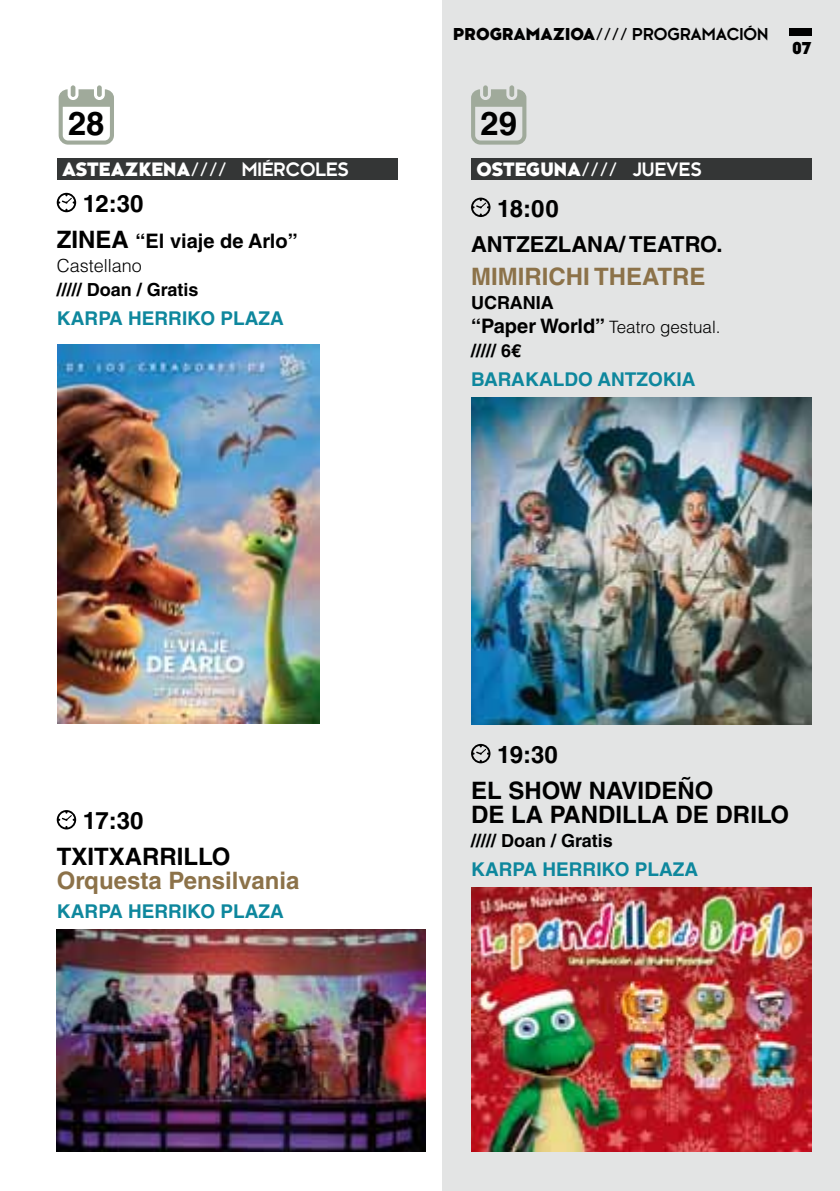
<style>
.page{position:relative;width:840px;height:1191px;background:#fff}
.page>*{position:absolute;margin:0;border:0;box-sizing:border-box;transform-origin:0 0}
.t1{font:700 32.8px "Helvetica LT Std";color:#000}
.t2{font:700 24px/35.4px "Helvetica LT Std";color:#000}
.t3{font:700 24px "Helvetica LT Std";color:#8c7249}
.t4{font:700 22px "Helvetica LT Std";color:#000}
.t5{font:700 20px "Helvetica LT Std";color:#000}
.t6{font:700 19px "Helvetica LT Std";color:#0e879d}
.t7{font:700 18px "Helvetica LT Std";color:#000}
.t8{font:700 18px "Kessel 105";color:#fff}
.t9{font:300 18px "Helvetica LT Std";color:#000}
.t10{font:300 17px "Helvetica LT Std";color:#000}
.t11{font:700 16px "Kessel 105";color:#000}
.t12{font:800 16px "Kessel 105";color:#000}
.s1{font-weight:800}
.s2{font-size:24px}
.s3{font-weight:700;font-size:20px}
</style>
<div class="page">
<div style="left:442px;top:0;width:397px;height:1191px;background:#e3e4e4"></div>
<div style="left:788px;top:28px;width:23px;height:8px;background:#000"></div>
<div style="left:57px;top:159px;width:340px;height:21px;background:#343636"></div>
<div style="left:471px;top:159px;width:340px;height:21px;background:#343636"></div>
<img style="left:57px;top:344px;width:262px;height:379px">
<img style="left:57px;top:930px;width:368px;height:221px">
<img style="left:471px;top:887px;width:340px;height:264px">
<img style="left:471px;top:397px;width:340px;height:327px">
<svg style="left:57px;top:193px;width:19px;height:19px"></svg>
<svg style="left:57px;top:810px;width:19px;height:19px"></svg>
<svg style="left:471px;top:198px;width:19px;height:19px"></svg>
<svg style="left:59px;top:89px;width:55px;height:56px"></svg>
<hr style="left:71px;top:85px;width:4px;height:12px;background:#a0aa9b;border-radius:2px">
<div style="left:97px;top:85px;width:5px;height:12px;background:#a0aa9b;border-radius:2px"></div>
<svg style="left:471px;top:89px;width:55px;height:56px"></svg>
<hr style="left:483px;top:85px;width:4px;height:12px;background:#a0aa9b;border-radius:2px">
<div style="left:509px;top:85px;width:5px;height:12px;background:#a0aa9b;border-radius:2px"></div>
<svg style="left:471px;top:744px;width:19px;height:19px"></svg>
<p class="t11" style="left:453px;top:25px;width:317px"><span class="s1">PROGRAMAZIOA</span>//// PROGRAMACIÓN</p>
<h1 class="t1" style="left:68px;top:103px;width:38px">28</h1>
<h1 class="t1" style="left:480px;top:103px;width:38px">29</h1>
<p class="t8" style="left:62px;top:159px;width:288px"><span class="s1">ASTEAZKENA</span>//// MIÉRCOLES</p>
<p class="t8" style="left:476px;top:159px;width:227px"><span class="s1">OSTEGUNA</span>//// JUEVES</p>
<p class="t2" style="left:83px;top:186px;width:62px">12:30</p>
<p class="t5" style="left:57px;top:228px;width:242px"><span class="s2">ZINEA</span> “El viaje de Arlo”</p>
<p class="t9" style="left:57px;top:254px;width:87px">Castellano</p>
<p class="t7" style="left:57px;top:278px;width:143px">///// Doan / Gratis</p>
<p class="t6" style="left:57px;top:307px;width:228px">KARPA HERRIKO PLAZA</p>
<p class="t2" style="left:497px;top:190px;width:63px">18:00</p>
<p class="t4" style="left:471px;top:231px;width:253px">ANTZEZLANA/ TEATRO.</p>
<p class="t3" style="left:471px;top:262px;width:236px">MIMIRICHI THEATRE</p>
<p class="t7" style="left:471px;top:291px;width:84px">UCRANIA</p>
<p class="t10" style="left:471px;top:316px;width:251px"><span class="s3">“Paper World”</span> Teatro gestual.</p>
<p class="t7" style="left:471px;top:339px;width:52px">///// 6€</p>
<p class="t6" style="left:471px;top:368px;width:226px">BARAKALDO ANTZOKIA</p>
<p class="t12" style="left:791px;top:38px;width:21px">07</p>
<p class="t2" style="left:57px;top:803px;width:175px;text-indent:26px">17:30<br>TXITXARRILLO</p>
<p class="t3" style="left:57px;top:865px;width:244px">Orquesta Pensilvania</p>
<p class="t6" style="left:57px;top:900px;width:228px">KARPA HERRIKO PLAZA</p>
<p class="t2" style="left:471px;top:737px;width:244px;text-indent:26px">19:30<br>EL SHOW NAVIDEÑO</p>
<p class="t2" style="left:471px;top:796px;width:319px">DE LA PANDILLA DE DRILO</p>
<p class="t7" style="left:471px;top:829px;width:143px">///// Doan / Gratis</p>
<p class="t6" style="left:471px;top:858px;width:228px">KARPA HERRIKO PLAZA</p>
</div>
